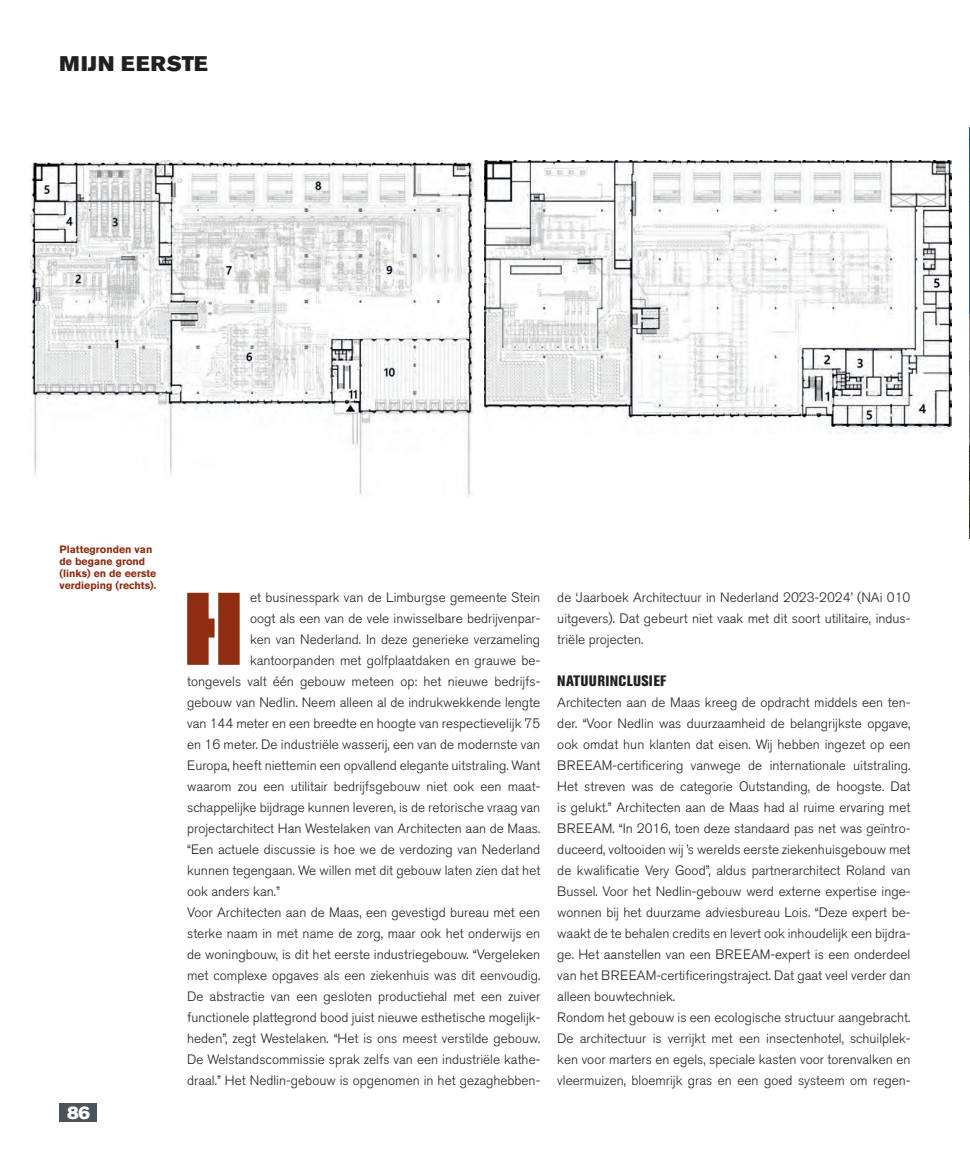
<style>
.page{position:relative;width:970px;height:1149px;background:#fff}
.page>*{position:absolute;margin:0;border:0;box-sizing:border-box;transform-origin:0 0}
.t1{font:108px "Bauhaus 93";color:#8e2d11}
.t2{font:21px "Akzidenz Grotesk BE Super";letter-spacing:.045em;color:#231f20}
.t3{font:18px "Akzidenz Grotesk BE Super";color:#fff}
.t4{font:800 condensed 15px "Akzidenz Grotesk BE";letter-spacing:.02em;color:#231f20}
.t5{font:300 13.5px/21px "Akzidenz Grotesk BE";color:#231f20;text-align:justify}
.t6{font:700 10.5px/12px "Akzidenz Grotesk BE";color:#8e2d11}
</style>
<div class="page">
<div style="left:60px;top:1102px;width:37px;height:18px;background:#4b545a"></div>
<img style="left:30px;top:160px;width:443px;height:336px">
<img style="left:485px;top:160px;width:466px;height:273px">
<img style="left:969px;top:128px;width:1px;height:410px">
<h2 class="t2" style="left:60px;top:51px;width:150px">MIJN EERSTE</h2>
<p class="t6" style="left:60px;top:543px;width:98px">Plattegronden van de begane grond (links) en de eerste verdieping (rechts).</p>
<h3 class="t3" style="left:67px;top:1101px;width:24px">86</h3>
<h1 class="t1" style="left:180px;top:567px;width:68px">H</h1>
<p class="t5" style="left:250px;top:586px;width:292px">et businesspark van de Limburgse gemeente Stein</p>
<p class="t5" style="left:250px;top:607px;width:292px">oogt als een van de vele inwisselbare bedrijvenpar-</p>
<p class="t5" style="left:250px;top:628px;width:292px">ken van Nederland. In deze generieke verzameling</p>
<p class="t5" style="left:250px;top:649px;width:292px">kantoorpanden met golfplaatdaken en grauwe be-</p>
<p class="t5" style="left:187px;top:670px;width:354px">tongevels valt één gebouw meteen op: het nieuwe bedrijfs-</p>
<p class="t5" style="left:187px;top:691px;width:354px">gebouw van Nedlin. Neem alleen al de indrukwekkende lengte</p>
<p class="t5" style="left:187px;top:712px;width:354px">van 144 meter en een breedte en hoogte van respectievelijk 75</p>
<p class="t5" style="left:187px;top:733px;width:354px">en 16 meter. De industriële wasserij, een van de modernste van</p>
<p class="t5" style="left:187px;top:754px;width:354px">Europa, heeft niettemin een opvallend elegante uitstraling. Want</p>
<p class="t5" style="left:187px;top:775px;width:354px">waarom zou een utilitair bedrijfsgebouw niet ook een maat-</p>
<p class="t5" style="left:187px;top:796px;width:354px">schappelijke bijdrage kunnen leveren, is de retorische vraag van</p>
<p class="t5" style="left:187px;top:817px;width:354px">projectarchitect Han Westelaken van Architecten aan de Maas.</p>
<p class="t5" style="left:187px;top:838px;width:354px">“Een actuele discussie is hoe we de verdozing van Nederland</p>
<p class="t5" style="left:187px;top:859px;width:354px">kunnen tegengaan. We willen met dit gebouw laten zien dat het</p>
<p class="t5" style="left:187px;top:880px;width:94px">ook anders kan.”</p>
<p class="t5" style="left:187px;top:901px;width:354px">Voor Architecten aan de Maas, een gevestigd bureau met een</p>
<p class="t5" style="left:187px;top:922px;width:354px">sterke naam in met name de zorg, maar ook het onderwijs en</p>
<p class="t5" style="left:187px;top:943px;width:354px">de woningbouw, is dit het eerste industriegebouw. “Vergeleken</p>
<p class="t5" style="left:187px;top:964px;width:354px">met complexe opgaves als een ziekenhuis was dit eenvoudig.</p>
<p class="t5" style="left:187px;top:986px;width:354px">De abstractie van een gesloten productiehal met een zuiver</p>
<p class="t5" style="left:187px;top:1007px;width:354px">functionele plattegrond bood juist nieuwe esthetische mogelijk-</p>
<p class="t5" style="left:187px;top:1028px;width:354px">heden”, zegt Westelaken. “Het is ons meest verstilde gebouw.</p>
<p class="t5" style="left:187px;top:1049px;width:354px">De Welstandscommissie sprak zelfs van een industriële kathe-</p>
<p class="t5" style="left:187px;top:1070px;width:354px">draal.” Het Nedlin-gebouw is opgenomen in het gezaghebben-</p>
<p class="t5" style="left:557px;top:587px;width:354px">de ‘Jaarboek Architectuur in Nederland 2023-2024’ (NAi 010 uitgevers). Dat gebeurt niet vaak met dit soort utilitaire, indus&shy;triële projecten.</p>
<p class="t4" style="left:557px;top:671px;width:110px">NATUURINCLUSIEF</p>
<p class="t5" style="left:557px;top:691px;width:354px;text-align:left">Architecten aan de Maas kreeg de opdracht middels een ten&shy;der. “Voor Nedlin was duurzaamheid de belangrijkste opgave, ook omdat hun klanten dat eisen. Wij hebben ingezet op een BREEAM-certificering vanwege de internationale uitstraling.<br>Het streven was de categorie Outstanding, de hoogste. Dat is gelukt.” Architecten aan de Maas had al ruime ervaring met BREEAM. “In 2016, toen deze standaard pas net was geïntro&shy;duceerd, voltooiden wij ’s werelds eerste ziekenhuisgebouw met de kwalificatie Very Good”, aldus partnerarchitect Roland van Bussel. Voor het Nedlin-gebouw werd externe expertise inge&shy;wonnen bij het duurzame adviesbureau Lois. “Deze expert be&shy;waakt de te behalen credits en levert ook inhoudelijk een bijdra&shy;ge. Het aanstellen van een BREEAM-expert is een onderdeel van het BREEAM-certificeringstraject. Dat gaat veel verder dan alleen bouwtechniek.<br>Rondom het gebouw is een ecologische structuur aangebracht.<br>De architectuur is verrijkt met een insectenhotel, schuilplek&shy;ken voor marters en egels, speciale kasten voor torenvalken en vleermuizen, bloemrijk gras en een goed systeem om regen-</p>
</div>
